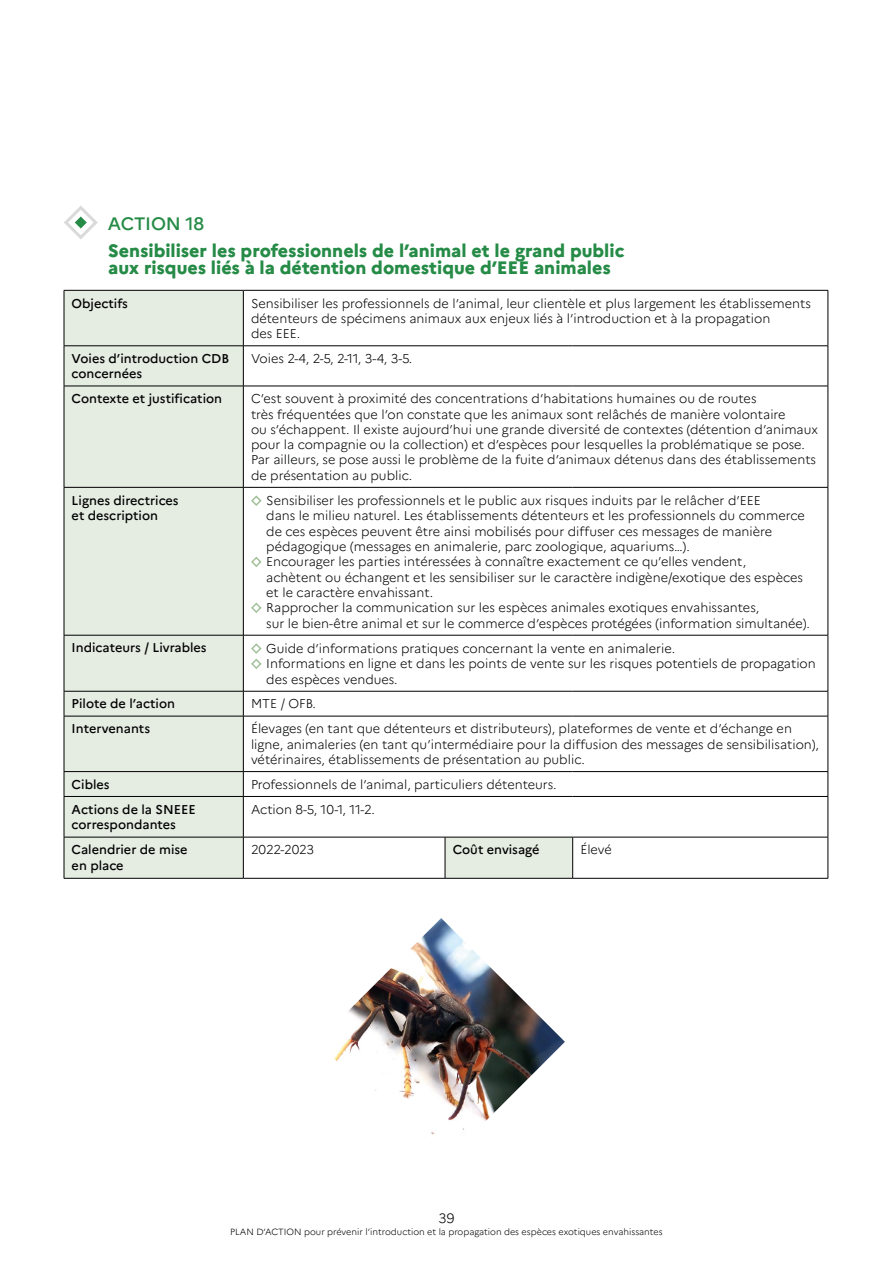
<style>
.page{position:relative;width:893px;height:1263px;background:#fff}
.page>*{position:absolute;margin:0;border:0;box-sizing:border-box;transform-origin:0 0}
.t1{font:800 18px/16.5px "Marianne";color:#258b46}
.t2{font:500 18px "Marianne";letter-spacing:-.015em;color:#258b46}
.t3{font:300 13.5px "Marianne";color:#000}
.t4{font:300 12.75px/15.3px "Marianne";color:#010202}
.t5{font:500 12.75px/15.3px "Marianne";color:#010202}
.t6{font:300 12.75px/15.3px "Marianne";color:#000}
.t7{font:300 9px "Marianne";color:#000}
</style>
<div class="page">
<svg style="left:65px;top:291px;width:508px;height:587px"></svg>
<hr style="left:64px;top:290px;width:179px;height:1px;background:#000">
<hr style="left:64px;top:291px;width:1px;height:55px;background:#000">
<hr style="left:243px;top:290px;width:202px;height:1px;background:#000">
<hr style="left:243px;top:291px;width:1px;height:55px;background:#000">
<hr style="left:445px;top:290px;width:128px;height:1px;background:#000">
<hr style="left:573px;top:290px;width:255px;height:1px;background:#000">
<hr style="left:828px;top:291px;width:1px;height:55px;background:#000">
<hr style="left:64px;top:345px;width:179px;height:1px;background:#000">
<hr style="left:64px;top:346px;width:1px;height:40px;background:#000">
<hr style="left:243px;top:345px;width:202px;height:1px;background:#000">
<hr style="left:243px;top:346px;width:1px;height:40px;background:#000">
<hr style="left:445px;top:345px;width:128px;height:1px;background:#000">
<hr style="left:573px;top:345px;width:255px;height:1px;background:#000">
<hr style="left:828px;top:346px;width:1px;height:40px;background:#000">
<hr style="left:64px;top:386px;width:179px;height:1px;background:#000">
<hr style="left:64px;top:386px;width:1px;height:101px;background:#000">
<hr style="left:243px;top:386px;width:202px;height:1px;background:#000">
<hr style="left:243px;top:386px;width:1px;height:101px;background:#000">
<hr style="left:445px;top:386px;width:128px;height:1px;background:#000">
<hr style="left:573px;top:386px;width:255px;height:1px;background:#000">
<hr style="left:828px;top:386px;width:1px;height:101px;background:#000">
<hr style="left:64px;top:487px;width:179px;height:1px;background:#000">
<hr style="left:64px;top:488px;width:1px;height:147px;background:#000">
<hr style="left:243px;top:487px;width:202px;height:1px;background:#000">
<hr style="left:243px;top:488px;width:1px;height:147px;background:#000">
<hr style="left:445px;top:487px;width:128px;height:1px;background:#000">
<hr style="left:573px;top:487px;width:255px;height:1px;background:#000">
<hr style="left:828px;top:488px;width:1px;height:147px;background:#000">
<hr style="left:64px;top:635px;width:179px;height:1px;background:#000">
<hr style="left:64px;top:635px;width:1px;height:56px;background:#000">
<hr style="left:243px;top:635px;width:202px;height:1px;background:#000">
<hr style="left:243px;top:635px;width:1px;height:56px;background:#000">
<hr style="left:445px;top:635px;width:128px;height:1px;background:#000">
<hr style="left:573px;top:635px;width:255px;height:1px;background:#000">
<hr style="left:828px;top:635px;width:1px;height:56px;background:#000">
<hr style="left:64px;top:691px;width:179px;height:1px;background:#000">
<svg style="left:64px;top:691px;width:1px;height:25px"></svg>
<hr style="left:243px;top:691px;width:202px;height:1px;background:#000">
<svg style="left:243px;top:691px;width:1px;height:25px"></svg>
<hr style="left:445px;top:691px;width:128px;height:1px;background:#000">
<hr style="left:573px;top:691px;width:255px;height:1px;background:#000">
<svg style="left:828px;top:691px;width:1px;height:25px"></svg>
<hr style="left:64px;top:716px;width:179px;height:1px;background:#000">
<hr style="left:64px;top:716px;width:1px;height:55px;background:#000">
<hr style="left:243px;top:716px;width:202px;height:1px;background:#000">
<hr style="left:243px;top:716px;width:1px;height:55px;background:#000">
<hr style="left:445px;top:716px;width:128px;height:1px;background:#000">
<hr style="left:573px;top:716px;width:255px;height:1px;background:#000">
<hr style="left:828px;top:716px;width:1px;height:55px;background:#000">
<hr style="left:64px;top:771px;width:179px;height:1px;background:#000">
<svg style="left:64px;top:772px;width:1px;height:24px"></svg>
<hr style="left:243px;top:771px;width:202px;height:1px;background:#000">
<svg style="left:243px;top:772px;width:1px;height:24px"></svg>
<hr style="left:445px;top:771px;width:128px;height:1px;background:#000">
<hr style="left:573px;top:771px;width:255px;height:1px;background:#000">
<svg style="left:828px;top:772px;width:1px;height:24px"></svg>
<hr style="left:64px;top:796px;width:179px;height:1px;background:#000">
<hr style="left:64px;top:797px;width:1px;height:40px;background:#000">
<hr style="left:243px;top:796px;width:202px;height:1px;background:#000">
<hr style="left:243px;top:797px;width:1px;height:40px;background:#000">
<hr style="left:445px;top:796px;width:128px;height:1px;background:#000">
<hr style="left:573px;top:796px;width:255px;height:1px;background:#000">
<hr style="left:828px;top:797px;width:1px;height:40px;background:#000">
<hr style="left:64px;top:837px;width:179px;height:1px;background:#000">
<hr style="left:64px;top:837px;width:1px;height:41px;background:#000">
<hr style="left:243px;top:837px;width:202px;height:1px;background:#000">
<hr style="left:243px;top:837px;width:1px;height:41px;background:#000">
<hr style="left:573px;top:837px;width:255px;height:1px;background:#000">
<hr style="left:828px;top:837px;width:1px;height:41px;background:#000">
<hr style="left:64px;top:878px;width:179px;height:1px;background:#000">
<hr style="left:243px;top:878px;width:202px;height:1px;background:#000">
<hr style="left:573px;top:878px;width:255px;height:1px;background:#000">
<hr style="left:445px;top:837px;width:128px;height:1px;background:#000">
<hr style="left:445px;top:837px;width:1px;height:41px;background:#000">
<hr style="left:572px;top:837px;width:1px;height:41px;background:#000">
<hr style="left:445px;top:878px;width:128px;height:1px;background:#000">
<svg style="left:250px;top:494px;width:13px;height:13px"></svg>
<svg style="left:250px;top:555px;width:13px;height:13px"></svg>
<svg style="left:250px;top:601px;width:13px;height:13px"></svg>
<svg style="left:250px;top:642px;width:13px;height:28px"></svg>
<svg style="left:64px;top:206px;width:34px;height:33px"></svg>
<img style="left:334px;top:918px;width:231px;height:217px">
<h1 class="t2" style="left:108px;top:212px;width:98px">ACTION 18</h1>
<h1 class="t1" style="left:108px;top:242px;width:518px">Sensibiliser les professionnels de l’animal et le grand public aux risques liés à la détention domestique d’EEE animales</h1>
<p class="t5" style="left:72px;top:295px;width:58px">Objectifs</p>
<p class="t4" style="left:251px;top:295px;width:562px">Sensibiliser les professionnels de l’animal, leur clientèle et plus largement les établissements détenteurs de spécimens animaux aux enjeux liés à l’introduction et à la propagation<br>des EEE.</p>
<p class="t5" style="left:72px;top:351px;width:159px">Voies d’introduction CDB concernées</p>
<p class="t4" style="left:251px;top:351px;width:163px">Voies 2-4, 2-5, 2-11, 3-4, 3-5.</p>
<p class="t5" style="left:72px;top:391px;width:152px">Contexte et justification</p>
<p class="t4" style="left:251px;top:391px;width:568px">C’est souvent à proximité des concentrations d’habitations humaines ou de routes<br>très fréquentées que l’on constate que les animaux sont relâchés de manière volontaire<br>ou s’échappent. Il existe aujourd’hui une grande diversité de contextes (détention d’animaux pour la compagnie ou la collection) et d’espèces pour lesquelles la problématique se pose.<br>Par ailleurs, se pose aussi le problème de la fuite d’animaux détenus dans des établissements de présentation au public.</p>
<p class="t5" style="left:72px;top:492px;width:108px">Lignes directrices et description</p>
<p class="t4" style="left:266px;top:493px;width:545px">Sensibiliser les professionnels et le public aux risques induits par le relâcher d’EEE<br>dans le milieu naturel. Les établissements détenteurs et les professionnels du commerce de ces espèces peuvent être ainsi mobilisés pour diffuser ces messages de manière pédagogique (messages en animalerie, parc zoologique, aquariums…).<br>Encourager les parties intéressées à connaître exactement ce qu’elles vendent,<br>achètent ou échangent et les sensibiliser sur le caractère indigène/exotique des espèces et le caractère envahissant.<br>Rapprocher la communication sur les espèces animales exotiques envahissantes,<br>sur le bien-être animal et sur le commerce d’espèces protégées (information simultanée).</p>
<p class="t5" style="left:72px;top:640px;width:137px">Indicateurs / Livrables</p>
<p class="t6" style="left:266px;top:641px;width:551px">Guide d’informations pratiques concernant la vente en animalerie.<br>Informations en ligne et dans les points de vente sur les risques potentiels de propagation des espèces vendues.</p>
<p class="t5" style="left:72px;top:696px;width:105px">Pilote de l’action</p>
<p class="t4" style="left:251px;top:696px;width:66px">MTE / OFB.</p>
<p class="t5" style="left:72px;top:721px;width:80px">Intervenants</p>
<p class="t4" style="left:251px;top:721px;width:569px">Élevages (en tant que détenteurs et distributeurs), plateformes de vente et d’échange en ligne, animaleries (en tant qu’intermédiaire pour la diffusion des messages de sensibilisation), vétérinaires, établissements de présentation au public.</p>
<p class="t5" style="left:72px;top:777px;width:39px">Cibles</p>
<p class="t4" style="left:251px;top:777px;width:307px">Professionnels de l’animal, particuliers détenteurs.</p>
<p class="t5" style="left:72px;top:801px;width:126px">Actions de la SNEEE correspondantes</p>
<p class="t4" style="left:251px;top:801px;width:125px">Action 8-5, 10-1, 11-2.</p>
<p class="t5" style="left:72px;top:842px;width:117px">Calendrier de mise en place</p>
<p class="t4" style="left:251px;top:842px;width:65px">2022-2023</p>
<p class="t5" style="left:453px;top:842px;width:88px">Coût envisagé</p>
<p class="t4" style="left:580px;top:842px;width:33px">Élevé</p>
<p class="t3" style="left:438px;top:1210px;width:17px">39</p>
<p class="t7" style="left:230px;top:1226px;width:434px">PLAN D’ACTION pour prévenir l’introduction et la propagation des espèces exotiques envahissantes</p>
</div>
